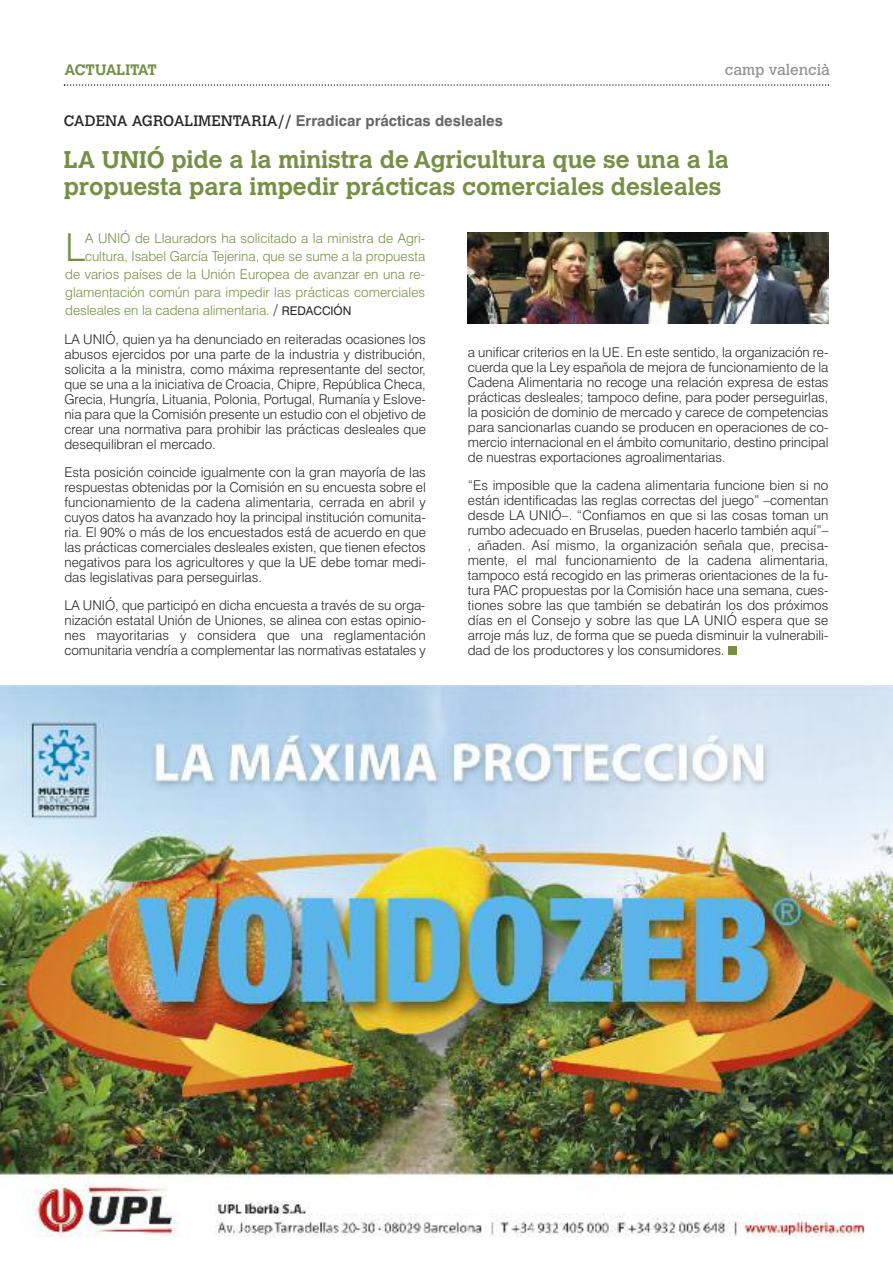
<style>
.page{position:relative;width:893px;height:1263px;background:#fff}
.page>*{position:absolute;margin:0;border:0;box-sizing:border-box;transform-origin:0 0}
.t1{font:300 38.55px "Swiss 721 BT";color:#759045}
.t2{font:700 24px/27px "Calvert MT Std";color:#759045}
.t3{font:700 15px "Swiss 721 BT";color:#686768}
.t4{font:15px "Calvert MT Std";color:#939393}
.t5{font:700 15px "Calvert MT Std";color:#759045}
.t6{font:300 13.5px/15px "Swiss 721 BT";color:#272627;text-align:justify}
.t7{font:300 13.5px "Swiss 721 BT";letter-spacing:.005em;color:#759045}
.s1{font-family:"Calvert MT Std";font-weight:400;color:#272627}
.s2{font-size:15px;color:#272627}
.s3{font-weight:400;font-size:12px;color:#272627}
</style>
<div class="page">
<svg style="left:64px;top:84px;width:765px;height:2px"></svg>
<div style="left:728px;top:647px;width:9px;height:8px;background:#759045"></div>
<img style="left:0;top:686px;width:893px;height:552px">
<img style="left:468px;top:233px;width:361px;height:90px">
<p class="t5" style="left:65px;top:64px;width:94px">ACTUALITAT</p>
<p class="t4" style="left:725px;top:64px;width:106px">camp valencià</p>
<p class="t3" style="left:64px;top:115px;width:441px"><span class="s1">CADENA AGROALIMENTARIA//</span> Erradicar prácticas desleales</p>
<h2 class="t2" style="left:64px;top:147px;width:667px">LA UNIÓ pide a la ministra de Agricultura que se una a la propuesta para impedir prácticas comerciales desleales</h2>
<h1 class="t1" style="left:65px;top:234px;width:22px">L</h1>
<p class="t7" style="left:85px;top:234px;width:342px">A UNIÓ de Llauradors ha solicitado a la ministra de Agri-</p>
<p class="t7" style="left:85px;top:252px;width:342px">cultura, Isabel García Tejerina, que se sume a la propuesta</p>
<p class="t7" style="left:65px;top:270px;width:362px">de varios países de la Unión Europea de avanzar en una re-</p>
<p class="t7" style="left:65px;top:288px;width:362px">glamentación común para impedir las prácticas comerciales</p>
<p class="t7" style="left:65px;top:306px;width:288px">desleales en la cadena alimentaria. <span class="s2">/</span> <span class="s3">REDACCIÓN</span></p>
<p class="t6" style="left:64px;top:333px;width:363px">LA UNIÓ, quien ya ha denunciado en reiteradas ocasiones los abusos ejercidos por una parte de la industria y distribución, solicita a la ministra, como máxima representante del sector, que se una a la iniciativa de Croacia, Chipre, República Checa, Grecia, Hungría, Lituania, Polonia, Portugal, Rumanía y Eslove&shy;nia para que la Comisión presente un estudio con el objetivo de crear una normativa para prohibir las prácticas desleales que desequilibran el mercado.</p>
<p class="t6" style="left:64px;top:466px;width:363px">Esta posición coincide igualmente con la gran mayoría de las respuestas obtenidas por la Comisión en su encuesta sobre el funcionamiento de la cadena alimentaria, cerrada en abril y cuyos datos ha avanzado hoy la principal institución comunita&shy;ria. El 90% o más de los encuestados está de acuerdo en que las prácticas comerciales desleales existen, que tienen efectos negativos para los agricultores y que la UE debe tomar medi&shy;das legislativas para perseguirlas.</p>
<p class="t6" style="left:64px;top:599px;width:363px">LA UNIÓ, que participó en dicha encuesta a través de su orga&shy;nización estatal Unión de Uniones, se alinea con estas opinio&shy;nes mayoritarias y considera que una reglamentación comunitaria vendría a complementar las normativas estatales y</p>
<p class="t6" style="left:468px;top:346px;width:362px">a unificar criterios en la UE. En este sentido, la organización re&shy;cuerda que la Ley española de mejora de funcionamiento de la Cadena Alimentaria no recoge una relación expresa de estas prácticas desleales; tampoco define, para poder perseguirlas, la posición de dominio de mercado y carece de competencias para sancionarlas cuando se producen en operaciones de co&shy;mercio internacional en el ámbito comunitario, destino principal de nuestras exportaciones agroalimentarias.</p>
<p class="t6" style="left:468px;top:479px;width:362px">“Es imposible que la cadena alimentaria funcione bien si no están identificadas las reglas correctas del juego” –comentan desde LA UNIÓ–. “Confiamos en que si las cosas toman un rumbo adecuado en Bruselas, pueden hacerlo también aquí”– , añaden. Así mismo, la organización señala que, precisa&shy;mente, el mal funcionamiento de la cadena alimentaria, tampoco está recogido en las primeras orientaciones de la fu&shy;tura PAC propuestas por la Comisión hace una semana, cues&shy;tiones sobre las que también se debatirán los dos próximos días en el Consejo y sobre las que LA UNIÓ espera que se arroje más luz, de forma que se pueda disminuir la vulnerabili&shy;dad de los productores y los consumidores.</p>
</div>
